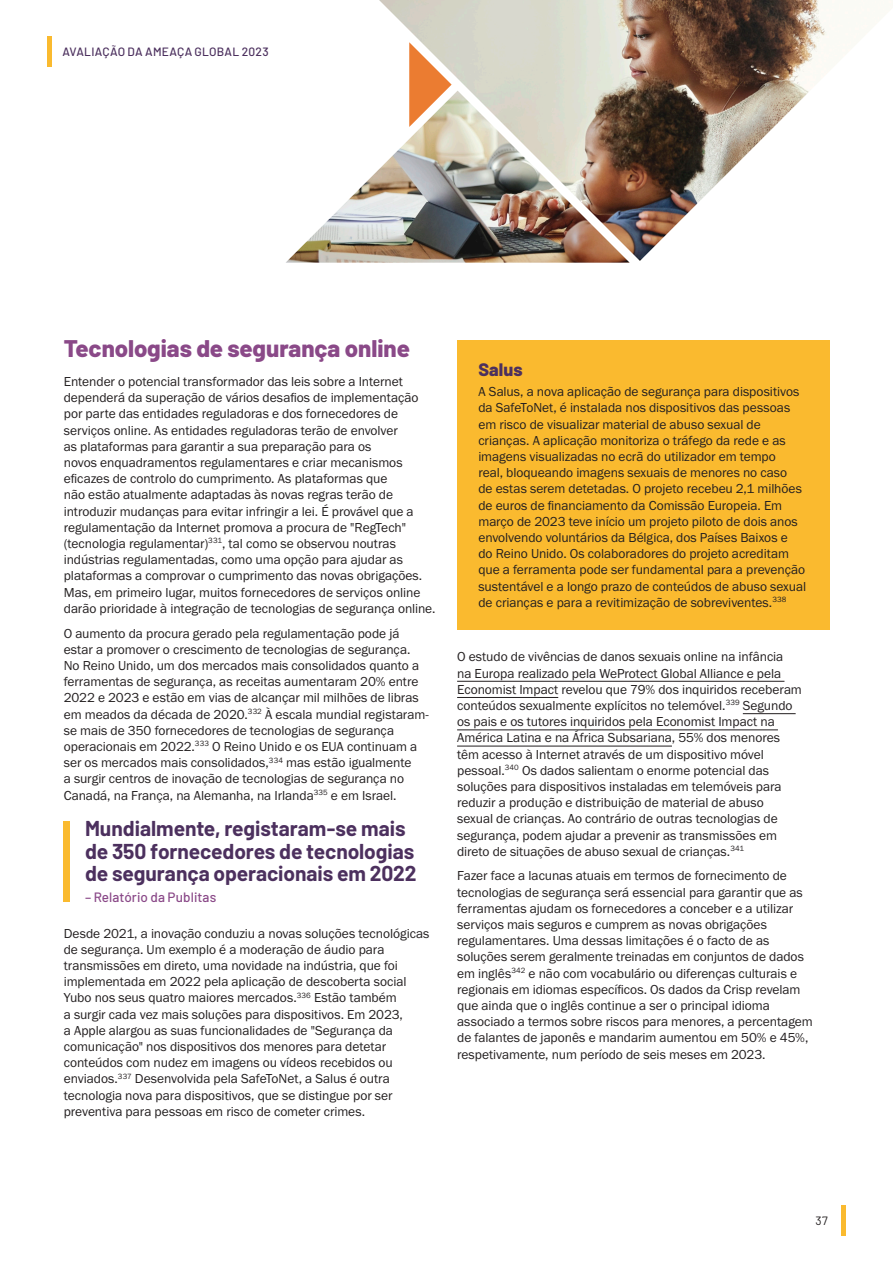
<style>
.page{position:relative;width:893px;height:1263px;background:#fff}
.page>*{position:absolute;margin:0;border:0;box-sizing:border-box;transform-origin:0 0}
.SUBTITLE_light_purple{font:800 24px "Barlow";letter-spacing:-.005em;color:#8a4988}
.Quotes{font:700 21px/22.5px "Barlow";letter-spacing:-.005em;color:#4c305e}
.Barlow_12pt_EXTRA_BOLD{font:800 18px "Barlow";letter-spacing:.005em;color:#4c305e}
.Body_copy_9pt{font:13.5px/16.2px "Franklin Gothic URW Boo";letter-spacing:-.005em;color:#231f20}
.Paragraph_Style_1{font:500 13.5px "Barlow";letter-spacing:.01em;color:#8a4988}
.t1{font:500 12px "Barlow";letter-spacing:.02em;color:#4c305e}
.t2{font:12px "Barlow";color:#231f20}
</style>
<div class="page">
<div style="left:457px;top:340px;width:372px;height:289px;background:#faba2f"></div>
<hr style="left:457px;top:681px;width:327px;height:1px;background:#231f20">
<hr style="left:457px;top:697px;width:101px;height:1px;background:#231f20">
<hr style="left:743px;top:713px;width:53px;height:1px;background:#231f20">
<hr style="left:457px;top:729px;width:321px;height:1px;background:#231f20">
<hr style="left:457px;top:746px;width:215px;height:1px;background:#231f20">
<div style="left:64px;top:821px;width:6px;height:81px;background:#faba2f"></div>
<img style="left:286px;top:0;width:541px;height:263px">
<hr style="left:48px;top:37px;width:4px;height:30px;background:#faba2f">
<hr style="left:841px;top:1205px;width:4px;height:31px;background:#faba2f">
<p class="t1" style="left:63px;top:43px;width:208px">AVALIAÇÃO DA AMEAÇA GLOBAL 2023</p>
<p class="SUBTITLE_light_purple" style="left:64px;top:330px;width:348px">Tecnologias de segurança online</p>
<p class="Body_copy_9pt" style="left:64px;top:373px;width:373px">Entender o potencial transformador das leis sobre a Internet dependerá da superação de vários desafios de implementação por parte das entidades reguladoras e dos fornecedores de serviços online. As entidades reguladoras terão de envolver<br>as plataformas para garantir a sua preparação para os<br>novos enquadramentos regulamentares e criar mecanismos eficazes de controlo do cumprimento. As plataformas que<br>não estão atualmente adaptadas às novas regras terão de introduzir mudanças para evitar infringir a lei. É provável que a regulamentação da Internet promova a procura de "RegTech" (tecnologia regulamentar)<sup>331</sup>, tal como se observou noutras indústrias regulamentadas, como uma opção para ajudar as plataformas a comprovar o cumprimento das novas obrigações.<br>Mas, em primeiro lugar, muitos fornecedores de serviços online darão prioridade à integração de tecnologias de segurança online.</p>
<p class="Body_copy_9pt" style="left:64px;top:625px;width:367px">O aumento da procura gerado pela regulamentação pode já estar a promover o crescimento de tecnologias de segurança.<br>No Reino Unido, um dos mercados mais consolidados quanto a ferramentas de segurança, as receitas aumentaram 20% entre 2022 e 2023 e estão em vias de alcançar mil milhões de libras em meados da década de 2020.<sup>332</sup> À escala mundial registaram&shy;se mais de 350 fornecedores de tecnologias de segurança operacionais em 2022.<sup>333</sup> O Reino Unido e os EUA continuam a ser os mercados mais consolidados,<sup>334</sup> mas estão igualmente<br>a surgir centros de inovação de tecnologias de segurança no Canadá, na França, na Alemanha, na Irlanda<sup>335</sup> e em Israel.</p>
<p class="Quotes" style="left:85px;top:816px;width:333px">Mundialmente, registaram-se mais de 350 fornecedores de tecnologias de segurança operacionais em 2022</p>
<p class="Paragraph_Style_1" style="left:85px;top:887px;width:133px">– Relatório da Publitas</p>
<p class="Body_copy_9pt" style="left:64px;top:925px;width:367px">Desde 2021, a inovação conduziu a novas soluções tecnológicas de segurança. Um exemplo é a moderação de áudio para transmissões em direto, uma novidade na indústria, que foi implementada em 2022 pela aplicação de descoberta social Yubo nos seus quatro maiores mercados.<sup>336</sup> Estão também<br>a surgir cada vez mais soluções para dispositivos. Em 2023,<br>a Apple alargou as suas funcionalidades de "Segurança da comunicação" nos dispositivos dos menores para detetar conteúdos com nudez em imagens ou vídeos recebidos ou enviados.<sup>337</sup> Desenvolvida pela SafeToNet, a Salus é outra tecnologia nova para dispositivos, que se distingue por ser preventiva para pessoas em risco de cometer crimes.</p>
<p class="Barlow_12pt_EXTRA_BOLD" style="left:478px;top:356px;width:46px">Salus</p>
<p class="Body_copy_9pt" style="left:478px;top:383px;width:329px">A Salus, a nova aplicação de segurança para dispositivos da SafeToNet, é instalada nos dispositivos das pessoas em risco de visualizar material de abuso sexual de crianças. A aplicação monitoriza o tráfego da rede e as imagens visualizadas no ecrã do utilizador em tempo<br>real, bloqueando imagens sexuais de menores no caso<br>de estas serem detetadas. O projeto recebeu 2,1 milhões de euros de financiamento da Comissão Europeia. Em março de 2023 teve início um projeto piloto de dois anos envolvendo voluntários da Bélgica, dos Países Baixos e<br>do Reino Unido. Os colaboradores do projeto acreditam que a ferramenta pode ser fundamental para a prevenção sustentável e a longo prazo de conteúdos de abuso sexual de crianças e para a revitimização de sobreviventes.<sup>338</sup></p>
<p class="Body_copy_9pt" style="left:457px;top:648px;width:346px">O estudo de vivências de danos sexuais online na infância<br>na Europa realizado pela WeProtect Global Alliance e pela Economist Impact revelou que 79% dos inquiridos receberam conteúdos sexualmente explícitos no telemóvel.<sup>339</sup> Segundo os pais e os tutores inquiridos pela Economist Impact na América Latina e na África Subsariana, 55% dos menores têm acesso à Internet através de um dispositivo móvel pessoal.<sup>340</sup> Os dados salientam o enorme potencial das soluções para dispositivos instaladas em telemóveis para reduzir a produção e distribuição de material de abuso sexual de crianças. Ao contrário de outras tecnologias de segurança, podem ajudar a prevenir as transmissões em direto de situações de abuso sexual de crianças.<sup>341</sup></p>
<p class="Body_copy_9pt" style="left:457px;top:867px;width:357px">Fazer face a lacunas atuais em termos de fornecimento de tecnologias de segurança será essencial para garantir que as ferramentas ajudam os fornecedores a conceber e a utilizar serviços mais seguros e cumprem as novas obrigações regulamentares. Uma dessas limitações é o facto de as soluções serem geralmente treinadas em conjuntos de dados em inglês<sup>342</sup> e não com vocabulário ou diferenças culturais e regionais em idiomas específicos. Os dados da Crisp revelam que ainda que o inglês continue a ser o principal idioma associado a termos sobre riscos para menores, a percentagem de falantes de japonês e mandarim aumentou em 50% e 45%, respetivamente, num período de seis meses em 2023.</p>
<p class="t2" style="left:816px;top:1212px;width:14px">37</p>
</div>
